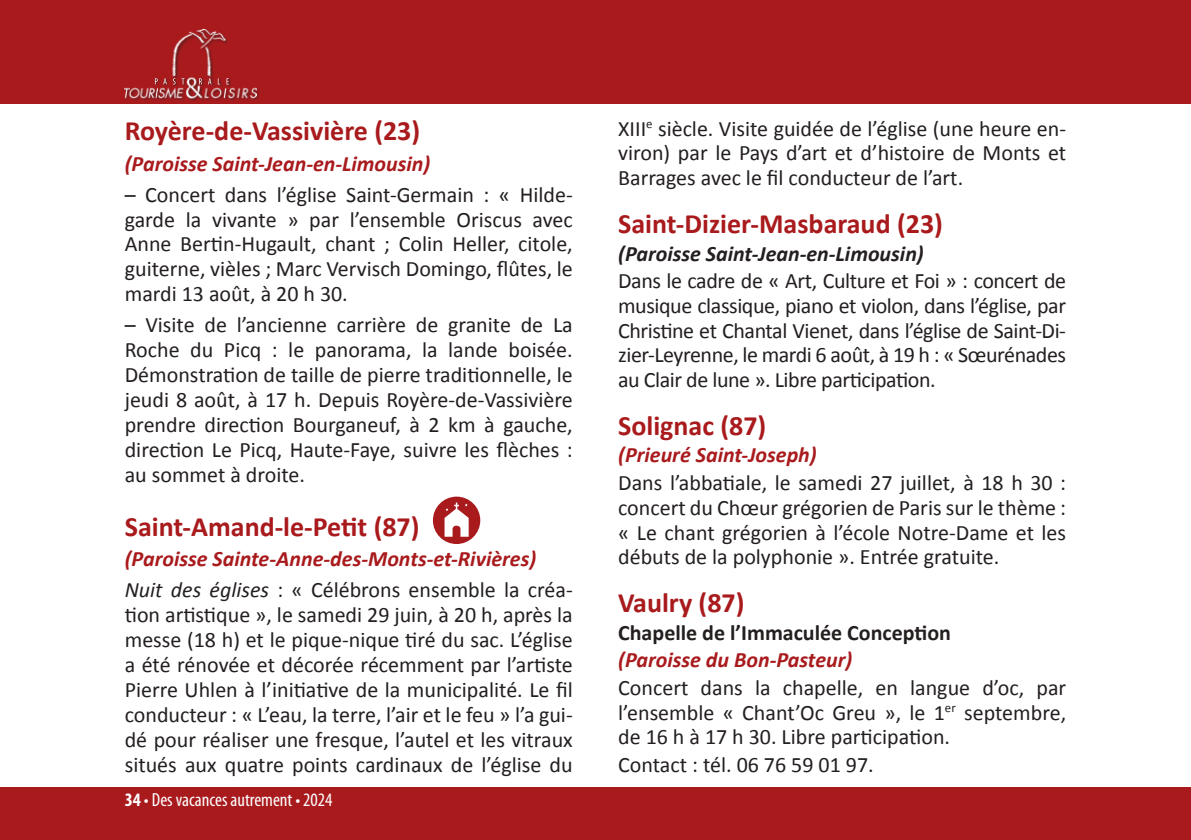
<style>
.page{position:relative;width:1191px;height:840px;background:#fff}
.page>*{position:absolute;margin:0;border:0;box-sizing:border-box;transform-origin:0 0}
.t1{font:700 28px "Calibri";color:#a91a1d}
.t2{font:22px/25px "Calibri";color:#241f1f;text-align:justify}
.t3{font:italic 700 22px/30.6px "Calibri";color:#a91a1d}
.t4{font:italic 700 22px "Calibri";color:#241f1f}
.t5{font:700 22px "Calibri";color:#241f1f}
.t6{font:condensed 19px "Myriad Pro";color:#fff}
.s1{font-weight:400;color:#241f1f}
.s2{font-weight:400;font-style:normal;color:#241f1f}
.s3{font-weight:700}
</style>
<div class="page">
<div style="left:0;top:786px;width:1190px;height:53px;background:#a91a1d"></div>
<div style="left:0;top:0;width:1191px;height:104px;background:#a91a1d"></div>
<div style="left:124px;top:29px;width:136px;height:73px;background:#241f1f;opacity:.75"></div>
<img style="left:125px;top:30px;width:131px;height:72px">
<div style="left:155px;top:78px;width:76px;height:8px;background:#241f1f;opacity:.75"></div>
<svg style="left:155px;top:78px;width:74px;height:6px"></svg>
<svg style="left:433px;top:496px;width:47px;height:47px"></svg>
<p class="t1" style="left:125px;top:113px;width:297px">Royère-de-Vassivière (23)</p>
<p class="t3" style="left:125px;top:147px;width:307px">(Paroisse Saint-Jean-en-Limousin)</p>
<p class="t2" style="left:125px;top:180px;width:449px">– Concert dans l’église Saint-Germain : « Hilde&shy;garde la vivante » par l’ensemble Oriscus avec Anne Bertin-Hugault, chant ; Colin Heller, citole, guiterne, vièles ; Marc Vervisch Domingo, flûtes, le mardi 13 août, à 20 h 30.</p>
<p class="t2" style="left:125px;top:311px;width:449px">– Visite de l’ancienne carrière de granite de La Roche du Picq : le panorama, la lande boisée.<br>Démonstration de taille de pierre traditionnelle, le jeudi 8 août, à 17 h. Depuis Royère-de-Vassivière prendre direction Bourganeuf, à 2 km à gauche, direction Le Picq, Haute-Faye, suivre les flèches : au sommet à droite.</p>
<p class="t1" style="left:125px;top:508px;width:296px">Saint-Amand-le-Petit (87)</p>
<p class="t3" style="left:125px;top:542px;width:449px">(Paroisse Sainte-Anne-des-Monts-et-Rivières)<br><span class="s1">Nuit des églises</span> <span class="s2">: « Célébrons ensemble la créa-</span></p>
<p class="t2" style="left:125px;top:600px;width:449px">tion artistique », le samedi 29 juin, à 20 h, après la messe (18 h) et le pique-nique tiré du sac. L’église a été rénovée et décorée récemment par l’artiste Pierre Uhlen à l’initiative de la municipalité. Le fil conducteur : « L’eau, la terre, l’air et le feu » l’a gui&shy;dé pour réaliser une fresque, l’autel et les vitraux situés aux quatre points cardinaux de l’église du</p>
<p class="t6" style="left:125px;top:787px;width:209px"><span class="s3">34</span> • Des vacances autrement • 2024</p>
<p class="t2" style="left:618px;top:115px;width:449px">XIII<sup>e</sup> siècle. Visite guidée de l’église (une heure en&shy;viron) par le Pays d’art et d’histoire de Monts et Barrages avec le fil conducteur de l’art.</p>
<p class="t1" style="left:618px;top:206px;width:326px">Saint-Dizier-Masbaraud (23)</p>
<p class="t4" style="left:618px;top:239px;width:307px">(Paroisse Saint-Jean-en-Limousin)</p>
<p class="t2" style="left:618px;top:267px;width:449px">Dans le cadre de « Art, Culture et Foi » : concert de musique classique, piano et violon, dans l’église, par Christine et Chantal Vienet, dans l’église de Saint-Di&shy;zier-Leyrenne, le mardi 6 août, à 19 h : « Sœurénades au Clair de lune ». Libre participation.</p>
<p class="t1" style="left:618px;top:408px;width:150px">Solignac (87)</p>
<p class="t3" style="left:618px;top:438px;width:200px">(Prieuré Saint-Joseph)</p>
<p class="t2" style="left:618px;top:469px;width:449px">Dans l’abbatiale, le samedi 27 juillet, à 18 h 30 : concert du Chœur grégorien de Paris sur le thème : « Le chant grégorien à l’école Notre-Dame et les débuts de la polyphonie ». Entrée gratuite.</p>
<p class="t1" style="left:618px;top:585px;width:128px">Vaulry (87)</p>
<p class="t5" style="left:618px;top:618px;width:334px">Chapelle de l’Immaculée Conception</p>
<p class="t3" style="left:618px;top:643px;width:236px">(Paroisse du Bon-Pasteur)</p>
<p class="t2" style="left:618px;top:673px;width:449px">Concert dans la chapelle, en langue d’oc, par l’ensemble « Chant’Oc Greu », le 1<sup>er</sup> septembre, de 16 h à 17 h 30. Libre participation.</p>
<p class="t2" style="left:618px;top:750px;width:257px">Contact : tél. 06 76 59 01 97.</p>
</div>
